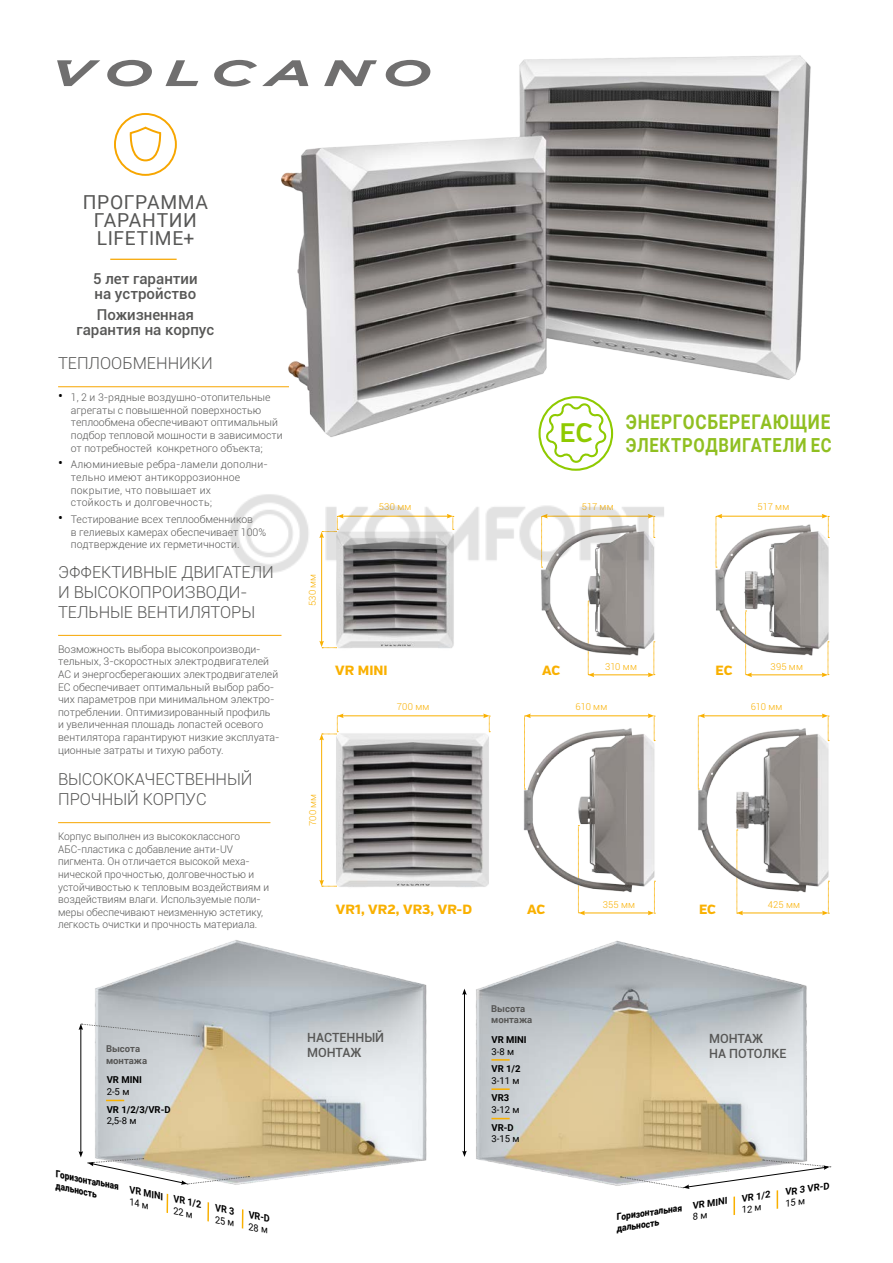
<style>
.page{position:relative;width:893px;height:1263px;background:#fff}
.page>*{position:absolute;margin:0;border:0;box-sizing:border-box;transform-origin:0 0}
.t1{font:600 26.85px "Verb";color:#8fca00}
.t2{font:700 20.25px "Roboto";letter-spacing:.045em;color:#90bf21;scale:.85 1}
.t3{font:700 19.35px "Roboto";letter-spacing:.04em;color:#90bf21;scale:.85 1}
.t4{font:19.2px/18.1px "Roboto";letter-spacing:.035em;color:#575756;text-align:center}
.t5{font:300 16.5px/19.8px "Roboto";color:#575756}
.t6{font:500 15px/15px "Roboto";color:#575756}
.t7{font:800 13.35px "Verb";color:#f9b000}
.t8{font:500 12.6px/14.2px "Roboto";color:#575756}
.t9{font:300 10.5px/12.6px "Roboto";color:#575756}
.t10{font:300 10.5px/12.6px "Roboto";letter-spacing:.02em;color:#575756}
.t11{font:italic 900 9.75px/11.7px "Roboto";color:#000;scale:.85 1}
.t12{font:italic 700 9.75px "Roboto";color:#000;scale:.95 1}
.t13{font:300 9.45px "Roboto";letter-spacing:.03em;color:#f9b000}
.t14{font:700 9.45px "Roboto";color:#000}
.t15{font:9.45px "Roboto";color:#000}
.t16{font:700 9.45px/11.4px "Roboto";color:#575756}
.t17{font:italic 900 9.45px/11.4px "Roboto";color:#000;scale:.9 1}
.t18{font:italic 700 9.45px "Roboto";color:#000}
.s1{font-size:15px;color:#000}
</style>
<div class="page">
<hr style="left:58px;top:822px;width:212px;height:1px;background:#f7a600">
<hr style="left:58px;top:386px;width:231px;height:1px;background:#f7a600">
<hr style="left:58px;top:635px;width:223px;height:1px;background:#f7a600">
<svg style="left:107px;top:60px;width:45px;height:26px"></svg>
<svg style="left:57px;top:60px;width:43px;height:26px"></svg>
<svg style="left:165px;top:60px;width:33px;height:26px"></svg>
<svg style="left:214px;top:60px;width:43px;height:26px"></svg>
<img style="left:261px;top:55px;width:550px;height:391px">
<img style="left:523px;top:728px;width:133px;height:172px">
<img style="left:336px;top:731px;width:155px;height:156px">
<img style="left:697px;top:720px;width:133px;height:182px">
<hr style="left:342px;top:715px;width:143px;height:1px;background:#f9b000">
<hr style="left:529px;top:715px;width:120px;height:1px;background:#f9b000">
<hr style="left:703px;top:715px;width:120px;height:1px;background:#f9b000">
<hr style="left:321px;top:739px;width:1px;height:142px;background:#f9b000">
<hr style="left:741px;top:913px;width:83px;height:1px;background:#f9b000">
<svg style="left:737px;top:830px;width:6px;height:85px"></svg>
<svg style="left:822px;top:881px;width:7px;height:34px"></svg>
<hr style="left:583px;top:913px;width:66px;height:1px;background:#f9b000">
<svg style="left:578px;top:825px;width:7px;height:90px"></svg>
<svg style="left:648px;top:881px;width:7px;height:34px"></svg>
<svg style="left:524px;top:713px;width:7px;height:77px"></svg>
<svg style="left:319px;top:713px;width:25px;height:27px"></svg>
<svg style="left:319px;top:880px;width:18px;height:7px"></svg>
<svg style="left:483px;top:713px;width:7px;height:19px"></svg>
<svg style="left:698px;top:713px;width:7px;height:77px"></svg>
<svg style="left:648px;top:713px;width:7px;height:28px"></svg>
<svg style="left:822px;top:713px;width:7px;height:28px"></svg>
<img style="left:541px;top:583px;width:115px;height:79px">
<img style="left:335px;top:583px;width:119px;height:66px">
<img style="left:715px;top:518px;width:115px;height:138px">
<hr style="left:321px;top:536px;width:1px;height:106px;background:#f9b000">
<hr style="left:721px;top:516px;width:102px;height:1px;background:#f9b000">
<hr style="left:750px;top:675px;width:73px;height:1px;background:#f9b000">
<svg style="left:745px;top:611px;width:7px;height:66px"></svg>
<hr style="left:593px;top:675px;width:56px;height:1px;background:#f9b000">
<svg style="left:588px;top:601px;width:6px;height:76px"></svg>
<svg style="left:716px;top:514px;width:6px;height:54px"></svg>
<svg style="left:822px;top:642px;width:7px;height:35px"></svg>
<svg style="left:648px;top:642px;width:7px;height:35px"></svg>
<svg style="left:822px;top:514px;width:7px;height:24px"></svg>
<svg style="left:319px;top:641px;width:18px;height:7px"></svg>
<img style="left:80px;top:940px;width:347px;height:255px">
<svg style="left:106px;top:1100px;width:18px;height:1px"></svg>
<svg style="left:166px;top:1194px;width:2px;height:19px"></svg>
<svg style="left:207px;top:1202px;width:2px;height:19px"></svg>
<svg style="left:242px;top:1209px;width:1px;height:19px"></svg>
<hr style="left:81px;top:1028px;width:1px;height:125px;background:#000">
<svg style="left:79px;top:1151px;width:170px;height:34px"></svg>
<svg style="left:79px;top:1023px;width:120px;height:14px;background:#c2c6c9"></svg>
<img style="left:476px;top:941px;width:331px;height:245px">
<svg style="left:491px;top:1059px;width:19px;height:2px"></svg>
<svg style="left:491px;top:1088px;width:19px;height:2px"></svg>
<svg style="left:491px;top:1118px;width:19px;height:1px"></svg>
<hr style="left:464px;top:993px;width:1px;height:159px;background:#000">
<svg style="left:462px;top:1151px;width:5px;height:6px"></svg>
<svg style="left:462px;top:989px;width:5px;height:6px"></svg>
<svg style="left:129px;top:128px;width:33px;height:34px"></svg>
<div style="left:114px;top:113px;width:63px;height:63px;border:2px solid #f7a600;border-radius:50%"></div>
<div style="left:538px;top:396px;width:75px;height:75px;border:2px solid #8fca00;border-radius:50%"></div>
<svg style="left:544px;top:402px;width:66px;height:64px"></svg>
<hr style="left:110px;top:259px;width:67px;height:1px;background:#f7a600">
<img style="left:230px;top:494px;width:434px;height:89px">
<svg style="left:621px;top:1159px;width:210px;height:56px"></svg>
<h3 class="t4" style="left:83px;top:192px;width:127px">ПРОГРАММА<br>ГАРАНТИИ<br>LIFETIME+</h3>
<h3 class="t6" style="left:93px;top:271px;width:106px">5 лет гарантии на устройство</h3>
<h3 class="t6" style="left:76px;top:306px;width:139px;text-align:center">Пожизненная гарантия на корпус</h3>
<h3 class="t5" style="left:58px;top:353px;width:156px">ТЕПЛООБМЕННИКИ</h3>
<p class="t9" style="left:71px;top:391px;width:213px;text-indent:-13px"><span class="s1">•</span> 1, 2 и 3-рядные воздушно-отопительные агрегаты с повышенной поверхностью теплообмена обеспечивают оптимальный подбор тепловой мощности в зависимости от потребностей конкретного объекта;</p>
<p class="t10" style="left:71px;top:458px;width:198px;text-indent:-13px"><span class="s1">•</span> Алюминиевые ребра-ламели дополни&shy;тельно имеют антикоррозионное покрытие, что повышает их<br>стойкость и долговечность;</p>
<p class="t9" style="left:71px;top:513px;width:197px;text-indent:-13px"><span class="s1">•</span> Тестирование всех теплообменников<br>в гелиевых камерах обеспечивает 100% подтверждение их герметичности.</p>
<h3 class="t5" style="left:58px;top:562px;width:217px">ЭФФЕКТИВНЫЕ ДВИГАТЕЛИ<br>И ВЫСОКОПРОИЗВОДИ-<br>ТЕЛЬНЫЕ ВЕНТИЛЯТОРЫ</h3>
<p class="t9" style="left:58px;top:642px;width:223px">Возможность выбора высокопроизводи&shy;тельных, 3-скоростных электродвигателей AC и энергосберегающих электродвигателей ЕС обеспечивает оптимальный выбор рабо&shy;чих параметров при минимальном электро&shy;потреблении. Оптимизированный профиль<br>и увеличенная площадь лопастей осевого вентилятора гарантируют низкие эксплуата&shy;ционные затраты и тихую работу.</p>
<h3 class="t5" style="left:58px;top:769px;width:196px">ВЫСОКОКАЧЕСТВЕННЫЙ<br>ПРОЧНЫЙ КОРПУС</h3>
<p class="t9" style="left:58px;top:830px;width:212px">Корпус выполнен из высококлассного АБС-пластика с добавление анти-UV пигмента. Он отличается высокой меха&shy;нической прочностью, долговечностью и устойчивостью к тепловым воздействиям и воздействиям влаги. Используемые поли&shy;меры обеспечивают неизменную эстетику, легкость очистки и прочность материала.</p>
<h1 class="t1" style="left:559px;top:416px;width:35px">EC</h1>
<h2 class="t2" style="left:626px;top:408px;width:242px">ЭНЕРГОСБЕРЕГАЮЩИЕ</h2>
<h3 class="t3" style="left:626px;top:431px;width:243px">ЭЛЕКТРОДВИГАТЕЛИ EC</h3>
<p class="t13" style="left:379px;top:500px;width:34px">530 мм</p>
<p class="t13" style="left:582px;top:500px;width:33px">517 мм</p>
<p class="t13" style="left:757px;top:500px;width:33px">517 мм</p>
<p class="t13" style="left:306px;top:606px;width:34px;rotate:-90deg">530 мм</p>
<p class="t13" style="left:605px;top:660px;width:33px">310 мм</p>
<p class="t13" style="left:770px;top:660px;width:34px">395 мм</p>
<p class="t7" style="left:335px;top:662px;width:54px">VR MINI</p>
<p class="t7" style="left:542px;top:662px;width:19px">AC</p>
<p class="t7" style="left:715px;top:662px;width:18px">EC</p>
<p class="t13" style="left:397px;top:700px;width:34px">700 мм</p>
<p class="t13" style="left:575px;top:700px;width:33px">610 мм</p>
<p class="t13" style="left:751px;top:700px;width:33px">610 мм</p>
<p class="t13" style="left:306px;top:826px;width:34px;rotate:-90deg">700 мм</p>
<p class="t7" style="left:336px;top:901px;width:138px">VR1, VR2, VR3, VR-D</p>
<p class="t13" style="left:603px;top:898px;width:34px">355 мм</p>
<p class="t13" style="left:768px;top:898px;width:34px">425 мм</p>
<p class="t7" style="left:527px;top:901px;width:19px">AC</p>
<p class="t7" style="left:699px;top:901px;width:18px">EC</p>
<p class="t16" style="left:106px;top:1043px;width:43px">Высота монтажа</p>
<p class="t14" style="left:107px;top:1073px;width:37px">VR MINI</p>
<p class="t15" style="left:107px;top:1085px;width:24px">2-5 м</p>
<p class="t14" style="left:107px;top:1103px;width:65px">VR 1/2/3/VR-D</p>
<p class="t15" style="left:107px;top:1114px;width:31px">2,5-8 м</p>
<p class="t11" style="left:58px;top:1167px;width:77px;rotate:12deg">Горизонтальная дальность</p>
<p class="t12" style="left:132px;top:1183px;width:38px;rotate:12deg">VR MINI</p>
<p class="t12" style="left:176px;top:1192px;width:31px;rotate:12deg">VR 1/2</p>
<p class="t8" style="left:307px;top:1030px;width:79px">НАСТЕННЫЙ<br>МОНТАЖ</p>
<p class="t12" style="left:251px;top:1207px;width:24px;rotate:12deg">VR-D</p>
<p class="t16" style="left:491px;top:1002px;width:43px">Высота монтажа</p>
<p class="t14" style="left:491px;top:1033px;width:37px">VR MINI</p>
<p class="t15" style="left:491px;top:1044px;width:24px">3-8 м</p>
<p class="t14" style="left:491px;top:1062px;width:31px">VR 1/2</p>
<p class="t15" style="left:491px;top:1074px;width:30px">3-11 м</p>
<p class="t14" style="left:491px;top:1091px;width:19px">VR3</p>
<p class="t15" style="left:491px;top:1103px;width:30px">3-12 м</p>
<p class="t14" style="left:491px;top:1120px;width:24px">VR-D</p>
<p class="t15" style="left:491px;top:1132px;width:30px">3-15 м</p>
<p class="t8" style="left:709px;top:1031px;width:79px">МОНТАЖ<br>НА ПОТОЛКЕ</p>
<p class="t17" style="left:614px;top:1211px;width:77px;rotate:-8deg">Горизонтальная дальность</p>
<p class="t18" style="left:691px;top:1199px;width:37px;rotate:-8deg">VR MINI</p>
<p class="t18" style="left:740px;top:1192px;width:31px;rotate:-8deg">VR 1/2</p>
<p class="t18" style="left:784px;top:1185px;width:46px;rotate:-8deg">VR 3 VR-D</p>
</div>
